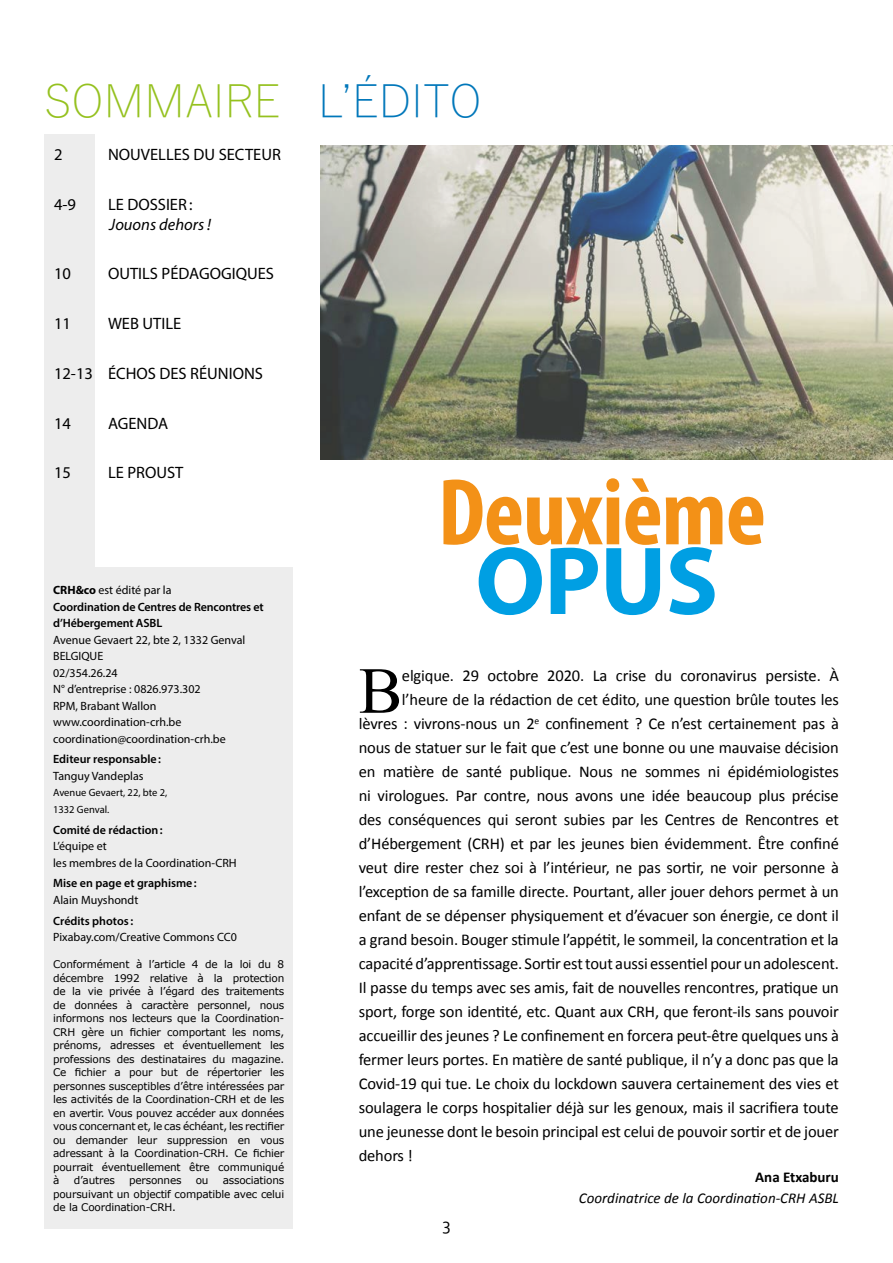
<style>
.page{position:relative;width:893px;height:1263px;background:#fff}
.page>*{position:absolute;margin:0;border:0;box-sizing:border-box;transform-origin:0 0}
.t1{font:700 97.65px "Myriad Pro";color:#009fe3}
.t2{font:700 condensed 95.7px "Myriad Pro";letter-spacing:-.01em;color:#f39117}
.t3{font:65.7px "Times New Roman";color:#000}
.t4{font:300 45px "Yu Gothic";letter-spacing:.01em;color:#95c11f}
.t5{font:300 45px "Yu Gothic";letter-spacing:.01em;color:#0077ba}
.t6{font:18px "Corbel";color:#000}
.t7{font:16.5px "Calibri";letter-spacing:-.01em;color:#000}
.t8{font:16.5px "Myriad Pro";color:#000}
.t9{font:italic 16.5px "Myriad Pro";color:#000}
.t10{font:italic 15px "Calibri";color:#000}
.t11{font:700 15px "Calibri";color:#000}
.t12{font:12px/16.5px "Myriad Pro";color:#000}
.t13{font:600 12px/16.5px "Myriad Pro";letter-spacing:-.005em;color:#000}
.t14{font:10.5px/13.5px "Verdana";letter-spacing:-.02em;color:#000;text-align:justify}
.t15{font:10.5px/16.5px "Myriad Pro";color:#000}
.s1{font-weight:700}
.s2{font-weight:400}
</style>
<div class="page">
<div style="left:45px;top:134px;width:50px;height:443px;background:#ededed"></div>
<div style="left:45px;top:567px;width:248px;height:662px;background:#ededed"></div>
<img style="left:321px;top:145px;width:572px;height:314px">
<h3 class="t4" style="left:45px;top:60px;width:237px">SOMMAIRE</h3>
<p class="t8" style="left:54px;top:144px;width:10px">2</p>
<p class="t8" style="left:108px;top:144px;width:174px">NOUVELLES DU SECTEUR</p>
<p class="t8" style="left:54px;top:194px;width:23px">4-9</p>
<p class="t8" style="left:108px;top:194px;width:86px">LE DOSSIER:</p>
<p class="t9" style="left:109px;top:214px;width:103px">Jouons dehors !</p>
<p class="t8" style="left:54px;top:264px;width:18px">10</p>
<p class="t8" style="left:108px;top:264px;width:168px">OUTILS PÉDAGOGIQUES</p>
<p class="t8" style="left:54px;top:313px;width:18px">11</p>
<p class="t8" style="left:108px;top:313px;width:75px">WEB UTILE</p>
<p class="t8" style="left:54px;top:363px;width:211px">12-13 ÉCHOS DES RÉUNIONS</p>
<p class="t8" style="left:54px;top:413px;width:18px">14</p>
<p class="t8" style="left:108px;top:413px;width:62px">AGENDA</p>
<p class="t8" style="left:54px;top:463px;width:18px">15</p>
<p class="t8" style="left:108px;top:463px;width:77px">LE PROUST</p>
<p class="t13" style="left:53px;top:581px;width:212px"><span class="s1">CRH&amp;co</span> <span class="s2">est édité par la<br></span>Coordination de Centres de Rencontres et d’Hébergement ASBL</p>
<p class="t12" style="left:53px;top:631px;width:194px">Avenue Gevaert 22, bte 2, 1332 Genval<br>BELGIQUE<br>02/354.26.24<br>N° d’entreprise : 0826.973.302<br>RPM, Brabant Wallon www.coordination-crh.be coordination@coordination-crh.be</p>
<p class="t13" style="left:53px;top:751px;width:109px">Editeur responsable:</p>
<p class="t12" style="left:53px;top:767px;width:92px">Tanguy Vandeplas</p>
<p class="t15" style="left:53px;top:784px;width:116px">Avenue Gevaert, 22, bte 2,<br>1332 Genval.</p>
<p class="t13" style="left:53px;top:821px;width:111px">Comité de rédaction:</p>
<p class="t12" style="left:53px;top:838px;width:185px">L’équipe et<br>les membres de la Coordination-CRH</p>
<p class="t13" style="left:53px;top:875px;width:145px">Mise en page et graphisme:</p>
<p class="t12" style="left:53px;top:891px;width:87px">Alain Muyshondt</p>
<p class="t13" style="left:53px;top:912px;width:82px">Crédits photos :</p>
<p class="t12" style="left:53px;top:929px;width:185px">Pixabay.com/Creative Commons CC0</p>
<p class="t14" style="left:53px;top:957px;width:233px">Conformément à l’article 4 de la loi du 8 décembre 1992 relative à la protection de la vie privée à l’égard des traitements de données à caractère personnel, nous informons nos lecteurs que la Coordination-CRH gère un fichier comportant les noms, prénoms, adresses et éventuellement les professions des destinataires du magazine.<br>Ce fichier a pour but de répertorier les personnes susceptibles d’être intéressées par les activités de la Coordination-CRH et de les en avertir. Vous pouvez accéder aux données vous concernant et, le cas échéant, les rectifier ou demander leur suppression en vous adressant à la Coordination-CRH. Ce fichier pourrait éventuellement être communiqué à</p>
<p class="t14" style="left:74px;top:1173px;width:43px">d’autres</p>
<p class="t14" style="left:129px;top:1173px;width:54px">personnes</p>
<p class="t14" style="left:196px;top:1173px;width:14px">ou</p>
<p class="t14" style="left:53px;top:1173px;width:233px;text-indent:170px">associations poursuivant un objectif compatible avec celui de la Coordination-CRH.</p>
<h3 class="t5" style="left:318px;top:60px;width:165px">L’ÉDITO</h3>
<h2 class="t2" style="left:438px;top:453px;width:330px">Deuxième</h2>
<h1 class="t1" style="left:475px;top:517px;width:244px">OPUS</h1>
<h3 class="t3" style="left:359px;top:644px;width:45px">B</h3>
<p class="t7" style="left:402px;top:664px;width:438px">elgique. 29 octobre 2020. La crise du coronavirus persiste. À</p>
<p class="t7" style="left:402px;top:688px;width:438px">l’heure de la rédaction de cet édito, une question brûle toutes les</p>
<p class="t7" style="left:359px;top:712px;width:482px">lèvres : vivrons-nous un 2<sup>e</sup> confinement ? Ce n’est certainement pas à</p>
<p class="t7" style="left:359px;top:736px;width:482px">nous de statuer sur le fait que c’est une bonne ou une mauvaise décision</p>
<p class="t7" style="left:359px;top:760px;width:482px">en matière de santé publique. Nous ne sommes ni épidémiologistes</p>
<p class="t7" style="left:359px;top:784px;width:482px">ni virologues. Par contre, nous avons une idée beaucoup plus précise</p>
<p class="t7" style="left:359px;top:808px;width:482px">des conséquences qui seront subies par les Centres de Rencontres et</p>
<p class="t7" style="left:359px;top:832px;width:482px">d’Hébergement (CRH) et par les jeunes bien évidemment. Être confiné</p>
<p class="t7" style="left:359px;top:856px;width:482px">veut dire rester chez soi à l’intérieur, ne pas sortir, ne voir personne à</p>
<p class="t7" style="left:359px;top:880px;width:482px">l’exception de sa famille directe. Pourtant, aller jouer dehors permet à un</p>
<p class="t7" style="left:359px;top:904px;width:482px">enfant de se dépenser physiquement et d’évacuer son énergie, ce dont il</p>
<p class="t7" style="left:359px;top:928px;width:482px">a grand besoin. Bouger stimule l’appétit, le sommeil, la concentration et la</p>
<p class="t7" style="left:359px;top:952px;width:482px">capacité d’apprentissage. Sortir est tout aussi essentiel pour un adolescent.</p>
<p class="t7" style="left:359px;top:976px;width:482px">Il passe du temps avec ses amis, fait de nouvelles rencontres, pratique un</p>
<p class="t7" style="left:359px;top:1000px;width:482px">sport, forge son identité, etc. Quant aux CRH, que feront-ils sans pouvoir</p>
<p class="t7" style="left:359px;top:1024px;width:482px">accueillir des jeunes ? Le confinement en forcera peut-être quelques uns à</p>
<p class="t7" style="left:359px;top:1048px;width:482px">fermer leurs portes. En matière de santé publique, il n’y a donc pas que la</p>
<p class="t7" style="left:359px;top:1072px;width:482px">Covid-19 qui tue. Le choix du lockdown sauvera certainement des vies et</p>
<p class="t7" style="left:359px;top:1096px;width:482px">soulagera le corps hospitalier déjà sur les genoux, mais il sacrifiera toute</p>
<p class="t7" style="left:359px;top:1120px;width:482px">une jeunesse dont le besoin principal est celui de pouvoir sortir et de jouer</p>
<p class="t7" style="left:359px;top:1144px;width:56px">dehors !</p>
<p class="t11" style="left:755px;top:1167px;width:85px">Ana Etxaburu</p>
<p class="t10" style="left:579px;top:1188px;width:261px">Coordinatrice de la Coordination-CRH ASBL</p>
<p class="t6" style="left:442px;top:1213px;width:10px">3</p>
</div>
